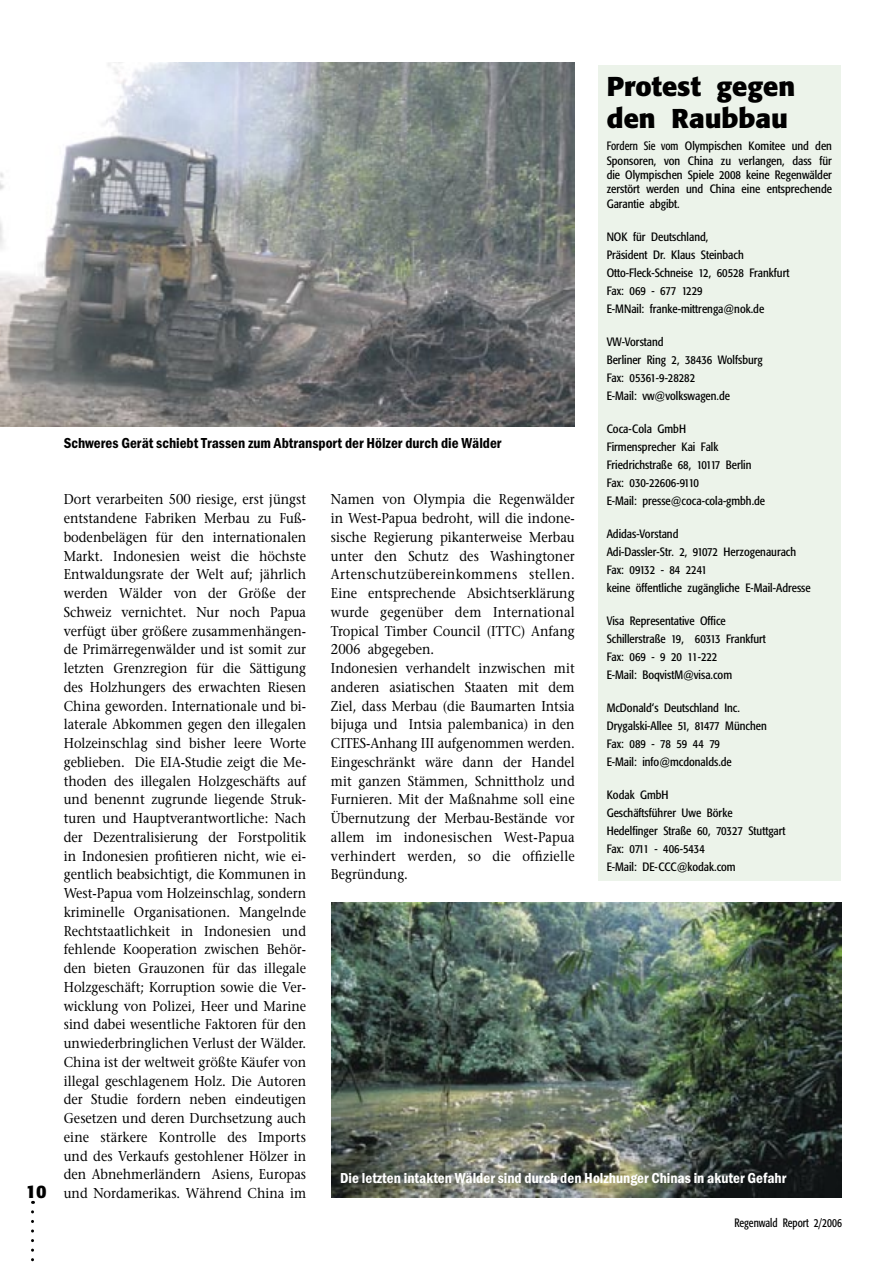
<style>
.page{position:relative;width:893px;height:1263px;background:#fff}
.page>*{position:absolute;margin:0;border:0;box-sizing:border-box;transform-origin:0 0}
.Kastentext{font:700 27px "Formata";color:#000}
.t1{font:700 18px "Formata";color:#000}
.Bildunter{font:600 condensed 15px "Franklin Itc T";color:#fff}
.Bildunter-2{font:600 condensed 15px "Franklin Itc T";color:#000}
.Fließtext{font:14.25px/18.8px "Stone Serif";color:#000;text-align:justify;scale:.9 1}
.Kastentext-2{font:condensed 12px "Formata";color:#000}
.Kastentext-3{font:condensed 12px/14.4px "Formata";color:#000;text-align:justify;scale:.9 1}
</style>
<div class="page">
<svg style="left:31px;top:1212px;width:3px;height:50px"></svg>
<img style="left:0;top:62px;width:574px;height:364px">
<img style="left:332px;top:903px;width:509px;height:295px">
<div style="left:599px;top:65px;width:242px;height:815px;background:#ecf3ea"></div>
<p class="t1" style="left:26px;top:1180px;width:22px">10</p>
<p class="Kastentext" style="left:607px;top:69px;width:190px">Protest gegen</p>
<p class="Kastentext" style="left:607px;top:102px;width:183px">den Raubbau</p>
<p class="Kastentext-3" style="left:607px;top:139px;width:252px">Fordern Sie vom Olympischen Komitee und den Sponsoren, von China zu verlangen, dass für die Olympischen Spiele 2008 keine Regenwälder zerstört werden und China eine entsprechende Garantie abgibt.</p>
<p class="Kastentext-2" style="left:607px;top:229px;width:103px">NOK für Deutschland,</p>
<p class="Kastentext-2" style="left:607px;top:247px;width:139px">Präsident Dr. Klaus Steinbach</p>
<p class="Kastentext-2" style="left:607px;top:265px;width:184px">Otto-Fleck-Schneise 12, 60528 Frankfurt</p>
<p class="Kastentext-2" style="left:607px;top:283px;width:97px">Fax: 069 - 677 1229</p>
<p class="Kastentext-2" style="left:607px;top:301px;width:159px">E-MNail: franke-mittrenga@nok.de</p>
<p class="Kastentext-2" style="left:607px;top:334px;width:58px">VW-Vorstand</p>
<p class="Kastentext-2" style="left:607px;top:352px;width:158px">Berliner Ring 2, 38436 Wolfsburg</p>
<p class="Kastentext-2" style="left:607px;top:370px;width:90px">Fax: 05361-9-28282</p>
<p class="Kastentext-2" style="left:607px;top:388px;width:125px">E-Mail: vw@volkswagen.de</p>
<p class="Kastentext-2" style="left:607px;top:421px;width:81px">Coca-Cola GmbH</p>
<p class="Kastentext-2" style="left:607px;top:439px;width:113px">Firmensprecher Kai Falk</p>
<p class="Kastentext-2" style="left:607px;top:457px;width:146px">Friedrichstraße 68, 10117 Berlin</p>
<p class="Kastentext-2" style="left:607px;top:475px;width:94px">Fax: 030-22606-9110</p>
<p class="Kastentext-2" style="left:607px;top:493px;width:160px">E-Mail: presse@coca-cola-gmbh.de</p>
<p class="Kastentext-2" style="left:607px;top:526px;width:73px">Adidas-Vorstand</p>
<p class="Kastentext-2" style="left:607px;top:544px;width:191px">Adi-Dassler-Str. 2, 91072 Herzogenaurach</p>
<p class="Kastentext-2" style="left:607px;top:562px;width:102px">Fax: 09132 - 84 2241</p>
<p class="Kastentext-2" style="left:607px;top:580px;width:206px">keine öffentliche zugängliche E-Mail-Adresse</p>
<p class="Kastentext-2" style="left:607px;top:613px;width:121px">Visa Representative Office</p>
<p class="Kastentext-2" style="left:607px;top:631px;width:161px">Schillerstraße 19, 60313 Frankfurt</p>
<p class="Kastentext-2" style="left:607px;top:649px;width:112px">Fax: 069 - 9 20 11-222</p>
<p class="Kastentext-2" style="left:607px;top:667px;width:127px">E-Mail: BoqvistM@visa.com</p>
<p class="Kastentext-2" style="left:607px;top:700px;width:135px">McDonald‘s Deutschland Inc.</p>
<p class="Kastentext-2" style="left:607px;top:718px;width:162px">Drygalski-Allee 51, 81477 München</p>
<p class="Kastentext-2" style="left:607px;top:736px;width:115px">Fax: 089 - 78 59 44 79</p>
<p class="Kastentext-2" style="left:607px;top:754px;width:127px">E-Mail: info@mcdonalds.de</p>
<p class="Kastentext-2" style="left:607px;top:787px;width:63px">Kodak GmbH</p>
<p class="Kastentext-2" style="left:607px;top:805px;width:127px">Geschäftsführer Uwe Börke</p>
<p class="Kastentext-2" style="left:607px;top:823px;width:180px">Hedelfinger Straße 60, 70327 Stuttgart</p>
<p class="Kastentext-2" style="left:607px;top:841px;width:100px">Fax: 0711 - 406-5434</p>
<p class="Kastentext-2" style="left:607px;top:859px;width:130px">E-Mail: DE-CCC@kodak.com</p>
<p class="Bildunter-2" style="left:64px;top:434px;width:439px">Schweres Gerät schiebt Trassen zum Abtransport der Hölzer durch die Wälder</p>
<p class="Fließtext" style="left:64px;top:490px;width:271px">Dort verarbeiten 500 riesige, erst jüngst entstandene Fabriken Merbau zu Fuß&shy;bodenbelägen für den internationalen Markt. Indonesien weist die höchste Entwaldungsrate der Welt auf; jährlich werden Wälder von der Größe der Schweiz vernichtet. Nur noch Papua verfügt über größere zusammenhängen&shy;de Primärregenwälder und ist somit zur letzten Grenzregion für die Sättigung des Holzhungers des erwachten Riesen China geworden. Internationale und bi&shy;laterale Abkommen gegen den illegalen Holzeinschlag sind bisher leere Worte geblieben. Die EIA-Studie zeigt die Me&shy;thoden des illegalen Holzgeschäfts auf und benennt zugrunde liegende Struk&shy;turen und Hauptverantwortliche: Nach der Dezentralisierung der Forstpolitik in Indonesien profitieren nicht, wie ei&shy;gentlich beabsichtigt, die Kommunen in West-Papua vom Holzeinschlag, sondern kriminelle Organisationen. Mangelnde Rechtstaatlichkeit in Indonesien und fehlende Kooperation zwischen Behör&shy;den bieten Grauzonen für das illegale Holzgeschäft; Korruption sowie die Ver&shy;wicklung von Polizei, Heer und Marine sind dabei wesentliche Faktoren für den unwiederbringlichen Verlust der Wälder.<br>China ist der weltweit größte Käufer von illegal geschlagenem Holz. Die Autoren der Studie fordern neben eindeutigen Gesetzen und deren Durchsetzung auch eine stärkere Kontrolle des Imports und des Verkaufs gestohlener Hölzer in den Abnehmerländern Asiens, Europas und Nordamerikas. Während China im</p>
<p class="Fließtext" style="left:331px;top:490px;width:272px">Namen von Olympia die Regenwälder in West-Papua bedroht, will die indone&shy;sische Regierung pikanterweise Merbau unter den Schutz des Washingtoner Artenschutzübereinkommens stellen.<br>Eine entsprechende Absichtserklärung wurde gegenüber dem International Tropical Timber Council (ITTC) Anfang 2006 abgegeben.</p>
<p class="Fließtext" style="left:331px;top:659px;width:273px">Indonesien verhandelt inzwischen mit anderen asiatischen Staaten mit dem Ziel, dass Merbau (die Baumarten Intsia bijuga und Intsia palembanica) in den CITES-Anhang III aufgenommen werden.<br>Eingeschränkt wäre dann der Handel mit ganzen Stämmen, Schnittholz und Furnieren. Mit der Maßnahme soll eine Übernutzung der Merbau-Bestände vor allem im indonesischen West-Papua verhindert werden, so die offizielle Begründung.</p>
<p class="Bildunter" style="left:340px;top:1170px;width:448px">Die letzten intakten Wälder sind durch den Holzhunger Chinas in akuter Gefahr</p>
<p class="Kastentext-3" style="left:734px;top:1216px;width:121px">Regenwald Report 2/2006</p>
</div>
